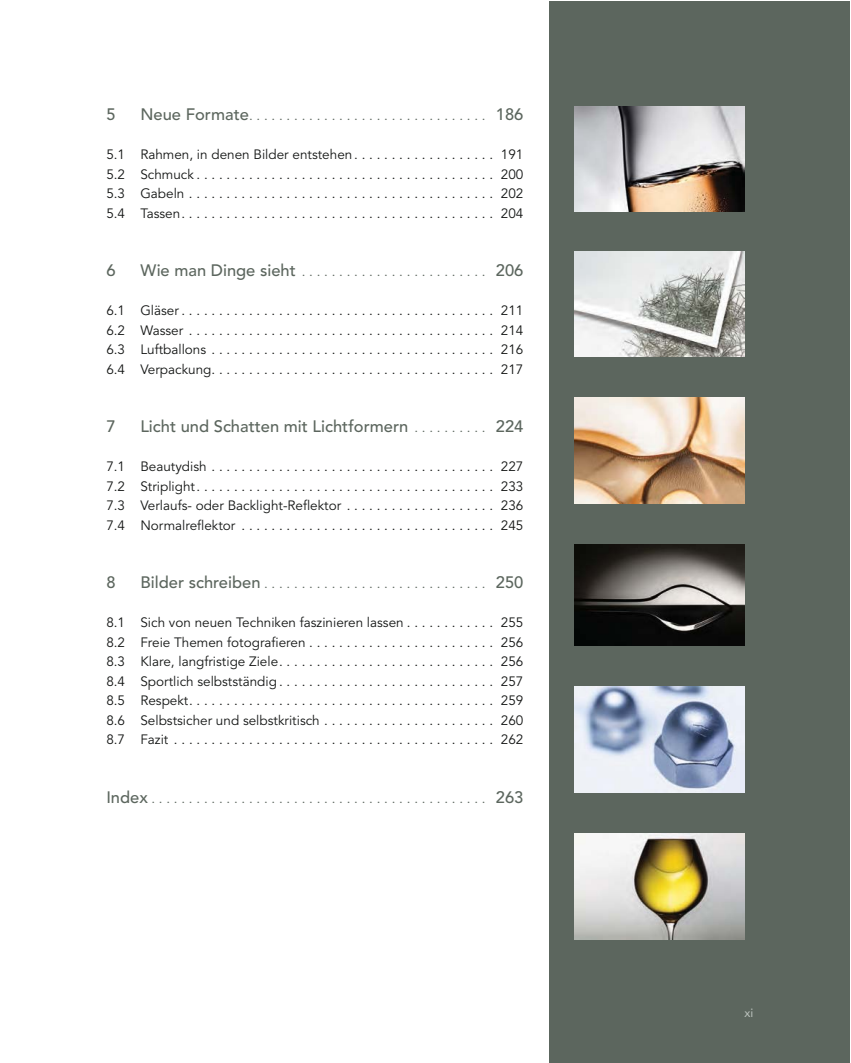
<style>
.page{position:relative;width:851px;height:1063px;background:#fff}
.page>*{position:absolute;margin:0;border:0;box-sizing:border-box;transform-origin:0 0}
.t1{font:500 16.5px "Avenir LT Pro";color:#5c665e}
.t2{font:13.5px/19.5px "Avenir LT Pro";color:#151716;text-align:justify}
.t3{font:13.5px "Avenir LT Pro";color:#5c665e}
.t4{font:12px "Avenir LT Pro";color:#bdc4bf}
.s1{font-weight:500;font-size:16.5px}
.s2{font-weight:400;font-size:13.5px}
</style>
<div class="page">
<div style="left:549px;top:1px;width:300px;height:1062px;background:#5c665e"></div>
<img style="left:574px;top:106px;width:170px;height:105px">
<img style="left:574px;top:252px;width:170px;height:105px">
<img style="left:574px;top:397px;width:170px;height:107px">
<img style="left:574px;top:544px;width:170px;height:102px">
<img style="left:574px;top:686px;width:170px;height:107px">
<img style="left:574px;top:833px;width:170px;height:107px">
<p class="t1" style="left:106px;top:108px;width:11px">5</p>
<p class="t3" style="left:140px;top:111px;width:384px"><span class="s1">Neue Formate</span>................................ <span class="s1">186</span></p>
<p class="t2" style="left:106px;top:146px;width:418px">5.1 Rahmen, in denen Bilder entstehen . . . . . . . . . . . . . . . . . . . 191<br>5.2 Schmuck ........................................ 200<br>5.3 Gabeln ......................................... 202<br>5.4 Tassen .......................................... 204</p>
<p class="t1" style="left:106px;top:264px;width:11px">6</p>
<p class="t3" style="left:140px;top:267px;width:384px"><span class="s1">Wie man Dinge sieht</span> ......................... <span class="s1">206</span></p>
<p class="t2" style="left:106px;top:302px;width:418px">6.1 Gläser .......................................... 211<br>6.2 Wasser ......................................... 214<br>6.3 Luftballons ...................................... 216<br>6.4 Verpackung ...................................... 217</p>
<p class="t1" style="left:106px;top:420px;width:11px">7</p>
<p class="t1" style="left:140px;top:420px;width:384px">Licht und Schatten mit Lichtformern <span class="s2">. . . . . . . . . .</span> 224</p>
<p class="t2" style="left:106px;top:458px;width:418px">7.1 Beautydish ...................................... 227<br>7.2 Striplight ........................................ 233<br>7.3 Verlaufs- oder Backlight-Reflektor . . . . . . . . . . . . . . . . . . . . 236<br>7.4 Normalreflektor .................................. 245</p>
<p class="t1" style="left:106px;top:576px;width:11px">8</p>
<p class="t3" style="left:140px;top:579px;width:384px"><span class="s1">Bilder schreiben</span> .............................. <span class="s1">250</span></p>
<p class="t2" style="left:106px;top:614px;width:418px">8.1 Sich von neuen Techniken faszinieren lassen . . . . . . . . . . . . 255<br>8.2 Freie Themen fotografieren . . . . . . . . . . . . . . . . . . . . . . . . . 256<br>8.3 Klare, langfristige Ziele ............................. 256<br>8.4 Sportlich selbstständig ............................. 257<br>8.5 Respekt ......................................... 259<br>8.6 Selbstsicher und selbstkritisch . . . . . . . . . . . . . . . . . . . . . . . 260<br>8.7 Fazit ........................................... 262</p>
<p class="t3" style="left:106px;top:793px;width:418px"><span class="s1">Index</span> ............................................. <span class="s1">263</span></p>
<p class="t4" style="left:744px;top:1006px;width:10px">xi</p>
</div>
